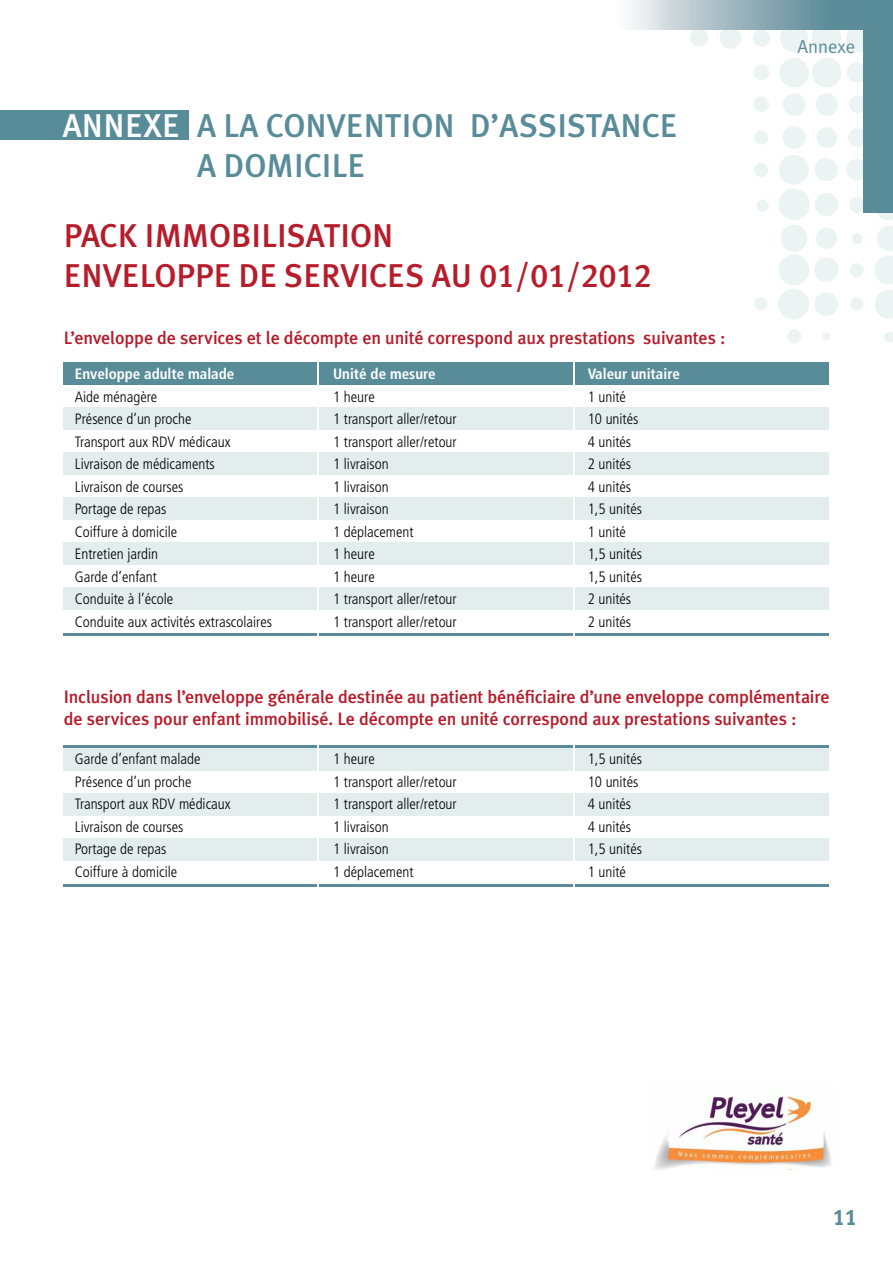
<style>
.page{position:relative;width:893px;height:1263px;background:#fff}
.page>*{position:absolute;margin:0;border:0;box-sizing:border-box;transform-origin:0 0}
.t1{font:33px/39.6px "Meta Plus Medium Caps";color:#b61c2a}
.t2{font:33px/39.6px "Meta Plus Medium Caps";color:#598c99}
.t3{font:22.5px "Meta Plus Bold Caps";color:#598c99}
.t4{font:18.75px "Meta Plus Normal";color:#598c99}
.t5{font:500 18px/21.6px "Meta Plus";letter-spacing:-.01em;color:#b61c2a}
.t6{font:300 condensed 15px/22.5px "Frutiger LT Std";color:#000}
.t7{font:700 condensed 15px "Frutiger LT Std";color:#fff}
.s1{font-family:"Meta Plus";font-weight:500;color:#fff}
</style>
<div class="page">
<div style="left:811px;top:23px;width:30px;height:30px;background:#ecf3f3;border-radius:50%"></div>
<div style="left:780px;top:24px;width:28px;height:28px;background:#ecf3f3;border-radius:50%"></div>
<div style="left:753px;top:29px;width:17px;height:18px;background:#ecf3f3;border-radius:50%"></div>
<div style="left:720px;top:27px;width:21px;height:22px;background:#ecf3f3;border-radius:50%"></div>
<div style="left:690px;top:29px;width:18px;height:18px;background:#ecf3f3;border-radius:50%"></div>
<div style="left:753px;top:65px;width:16px;height:15px;background:#ecf3f3;border-radius:50%"></div>
<div style="left:779px;top:58px;width:30px;height:29px;background:#ecf3f3;border-radius:50%"></div>
<div style="left:812px;top:58px;width:29px;height:29px;background:#ecf3f3;border-radius:50%"></div>
<div style="left:847px;top:62px;width:20px;height:21px;background:#ecf3f3;border-radius:50%"></div>
<div style="left:753px;top:96px;width:16px;height:16px;background:#ecf3f3;border-radius:50%"></div>
<div style="left:783px;top:93px;width:22px;height:23px;background:#ecf3f3;border-radius:50%"></div>
<div style="left:815px;top:93px;width:23px;height:23px;background:#ecf3f3;border-radius:50%"></div>
<div style="left:849px;top:96px;width:17px;height:17px;background:#ecf3f3;border-radius:50%"></div>
<div style="left:754px;top:131px;width:14px;height:13px;background:#ecf3f3;border-radius:50%"></div>
<div style="left:783px;top:126px;width:22px;height:23px;background:#ecf3f3;border-radius:50%"></div>
<div style="left:816px;top:127px;width:21px;height:21px;background:#ecf3f3;border-radius:50%"></div>
<div style="left:848px;top:128px;width:18px;height:19px;background:#ecf3f3;border-radius:50%"></div>
<div style="left:754px;top:163px;width:14px;height:14px;background:#ecf3f3;border-radius:50%"></div>
<div style="left:779px;top:155px;width:30px;height:30px;background:#ecf3f3;border-radius:50%"></div>
<div style="left:815px;top:158px;width:23px;height:23px;background:#ecf3f3;border-radius:50%"></div>
<div style="left:846px;top:159px;width:21px;height:21px;background:#ecf3f3;border-radius:50%"></div>
<div style="left:757px;top:200px;width:12px;height:12px;background:#ecf3f3;border-radius:50%"></div>
<div style="left:778px;top:189px;width:32px;height:31px;background:#ecf3f3;border-radius:50%"></div>
<div style="left:815px;top:193px;width:23px;height:23px;background:#ecf3f3;border-radius:50%"></div>
<div style="left:849px;top:197px;width:16px;height:16px;background:#ecf3f3;border-radius:50%"></div>
<svg style="left:876px;top:213px;width:17px;height:7px"></svg>
<div style="left:781px;top:225px;width:26px;height:27px;background:#ecf3f3;border-radius:50%"></div>
<div style="left:816px;top:228px;width:21px;height:21px;background:#ecf3f3;border-radius:50%"></div>
<div style="left:852px;top:233px;width:10px;height:11px;background:#ecf3f3;border-radius:50%"></div>
<div style="left:779px;top:254px;width:30px;height:31px;background:#ecf3f3;border-radius:50%"></div>
<div style="left:814px;top:257px;width:24px;height:25px;background:#ecf3f3;border-radius:50%"></div>
<div style="left:850px;top:263px;width:14px;height:14px;background:#ecf3f3;border-radius:50%"></div>
<div style="left:778px;top:289px;width:31px;height:30px;background:#ecf3f3;border-radius:50%"></div>
<div style="left:814px;top:292px;width:24px;height:24px;background:#ecf3f3;border-radius:50%"></div>
<div style="left:850px;top:297px;width:13px;height:13px;background:#ecf3f3;border-radius:50%"></div>
<svg style="left:874px;top:226px;width:19px;height:93px"></svg>
<div style="left:754px;top:297px;width:13px;height:13px;background:#ecf3f3;border-radius:50%"></div>
<div style="left:787px;top:330px;width:14px;height:13px;background:#ecf3f3;border-radius:50%"></div>
<div style="left:822px;top:332px;width:8px;height:8px;background:#ecf3f3;border-radius:50%"></div>
<svg style="left:884px;top:332px;width:9px;height:10px"></svg>
<div style="left:846px;top:26px;width:26px;height:26px;background:#ecf3f3;border-radius:50%"></div>
<div style="left:63px;top:362px;width:254px;height:23px;background:#598c99"></div>
<div style="left:63px;top:407px;width:254px;height:23px;background:#e3edee"></div>
<div style="left:63px;top:452px;width:254px;height:23px;background:#e3edee"></div>
<div style="left:63px;top:497px;width:254px;height:23px;background:#e3edee"></div>
<div style="left:63px;top:542px;width:254px;height:23px;background:#e3edee"></div>
<div style="left:63px;top:587px;width:254px;height:23px;background:#e3edee"></div>
<div style="left:63px;top:748px;width:254px;height:23px;background:#e3edee"></div>
<div style="left:63px;top:793px;width:254px;height:23px;background:#e3edee"></div>
<div style="left:63px;top:838px;width:254px;height:23px;background:#e3edee"></div>
<div style="left:320px;top:362px;width:253px;height:23px;background:#598c99"></div>
<div style="left:320px;top:407px;width:253px;height:23px;background:#e3edee"></div>
<div style="left:320px;top:452px;width:253px;height:23px;background:#e3edee"></div>
<div style="left:320px;top:497px;width:253px;height:23px;background:#e3edee"></div>
<div style="left:320px;top:542px;width:253px;height:23px;background:#e3edee"></div>
<div style="left:320px;top:587px;width:253px;height:23px;background:#e3edee"></div>
<div style="left:320px;top:748px;width:253px;height:23px;background:#e3edee"></div>
<div style="left:320px;top:793px;width:253px;height:23px;background:#e3edee"></div>
<div style="left:320px;top:838px;width:253px;height:23px;background:#e3edee"></div>
<div style="left:576px;top:362px;width:253px;height:23px;background:#598c99"></div>
<div style="left:576px;top:407px;width:253px;height:23px;background:#e3edee"></div>
<div style="left:576px;top:452px;width:253px;height:23px;background:#e3edee"></div>
<div style="left:576px;top:497px;width:253px;height:23px;background:#e3edee"></div>
<div style="left:576px;top:542px;width:253px;height:23px;background:#e3edee"></div>
<div style="left:576px;top:587px;width:253px;height:23px;background:#e3edee"></div>
<div style="left:576px;top:748px;width:253px;height:23px;background:#e3edee"></div>
<div style="left:576px;top:793px;width:253px;height:23px;background:#e3edee"></div>
<div style="left:576px;top:838px;width:253px;height:23px;background:#e3edee"></div>
<hr style="left:63px;top:633px;width:254px;height:3px;background:#598c99">
<hr style="left:320px;top:633px;width:253px;height:3px;background:#598c99">
<hr style="left:576px;top:633px;width:253px;height:3px;background:#598c99">
<hr style="left:63px;top:745px;width:254px;height:3px;background:#598c99">
<hr style="left:320px;top:745px;width:253px;height:3px;background:#598c99">
<hr style="left:576px;top:745px;width:253px;height:3px;background:#598c99">
<hr style="left:63px;top:884px;width:254px;height:3px;background:#598c99">
<hr style="left:320px;top:884px;width:253px;height:3px;background:#598c99">
<hr style="left:576px;top:884px;width:253px;height:3px;background:#598c99">
<img style="left:654px;top:1093px;width:178px;height:76px">
<div style="left:574px;top:0;width:318px;height:30px;background:linear-gradient(to right,#fff,#356f7f)"></div>
<div style="left:863px;top:0;width:30px;height:213px;background:#598c99"></div>
<div style="left:0;top:110px;width:189px;height:30px;background:#598c99"></div>
<h1 class="t2" style="left:197px;top:106px;width:482px;text-indent:-134px"><span class="s1">ANNEXE</span> A LA CONVENTION D’ASSISTANCE<br>A DOMICILE</h1>
<h1 class="t1" style="left:64px;top:215px;width:589px">PACK IMMOBILISATION<br>ENVELOPPE DE SERVICES AU 01/01/2012</h1>
<p class="t5" style="left:64px;top:327px;width:663px">L’enveloppe de services et le décompte en unité correspond aux prestations suivantes :</p>
<p class="t7" style="left:75px;top:365px;width:161px">Enveloppe adulte malade</p>
<p class="t6" style="left:75px;top:385px;width:199px">Aide ménagère<br>Présence d’un proche<br>Transport aux RDV médicaux<br>Livraison de médicaments<br>Livraison de courses<br>Portage de repas<br>Coiffure à domicile<br>Entretien jardin<br>Garde d’enfant<br>Conduite à l’école<br>Conduite aux activités extrascolaires</p>
<p class="t7" style="left:333px;top:365px;width:104px">Unité de mesure</p>
<p class="t6" style="left:333px;top:385px;width:125px">1 heure<br>1 transport aller/retour<br>1 transport aller/retour<br>1 livraison<br>1 livraison<br>1 livraison<br>1 déplacement<br>1 heure<br>1 heure<br>1 transport aller/retour<br>1 transport aller/retour</p>
<p class="t7" style="left:588px;top:365px;width:94px">Valeur unitaire</p>
<p class="t6" style="left:588px;top:385px;width:56px">1 unité<br>10 unités<br>4 unités<br>2 unités<br>4 unités<br>1,5 unités<br>1 unité<br>1,5 unités<br>1,5 unités<br>2 unités<br>2 unités</p>
<p class="t4" style="left:797px;top:36px;width:59px">Annexe</p>
<p class="t5" style="left:64px;top:686px;width:767px">Inclusion dans l’enveloppe générale destinée au patient bénéficiaire d’une enveloppe complémentaire de services pour enfant immobilisé. Le décompte en unité correspond aux prestations suivantes :</p>
<p class="t6" style="left:75px;top:748px;width:157px">Garde d’enfant malade<br>Présence d’un proche<br>Transport aux RDV médicaux<br>Livraison de courses<br>Portage de repas<br>Coiffure à domicile</p>
<p class="t6" style="left:333px;top:748px;width:125px">1 heure<br>1 transport aller/retour<br>1 transport aller/retour<br>1 livraison<br>1 livraison<br>1 déplacement</p>
<p class="t6" style="left:588px;top:748px;width:56px">1,5 unités<br>10 unités<br>4 unités<br>4 unités<br>1,5 unités<br>1 unité</p>
<h2 class="t3" style="left:833px;top:1204px;width:26px">11</h2>
</div>
